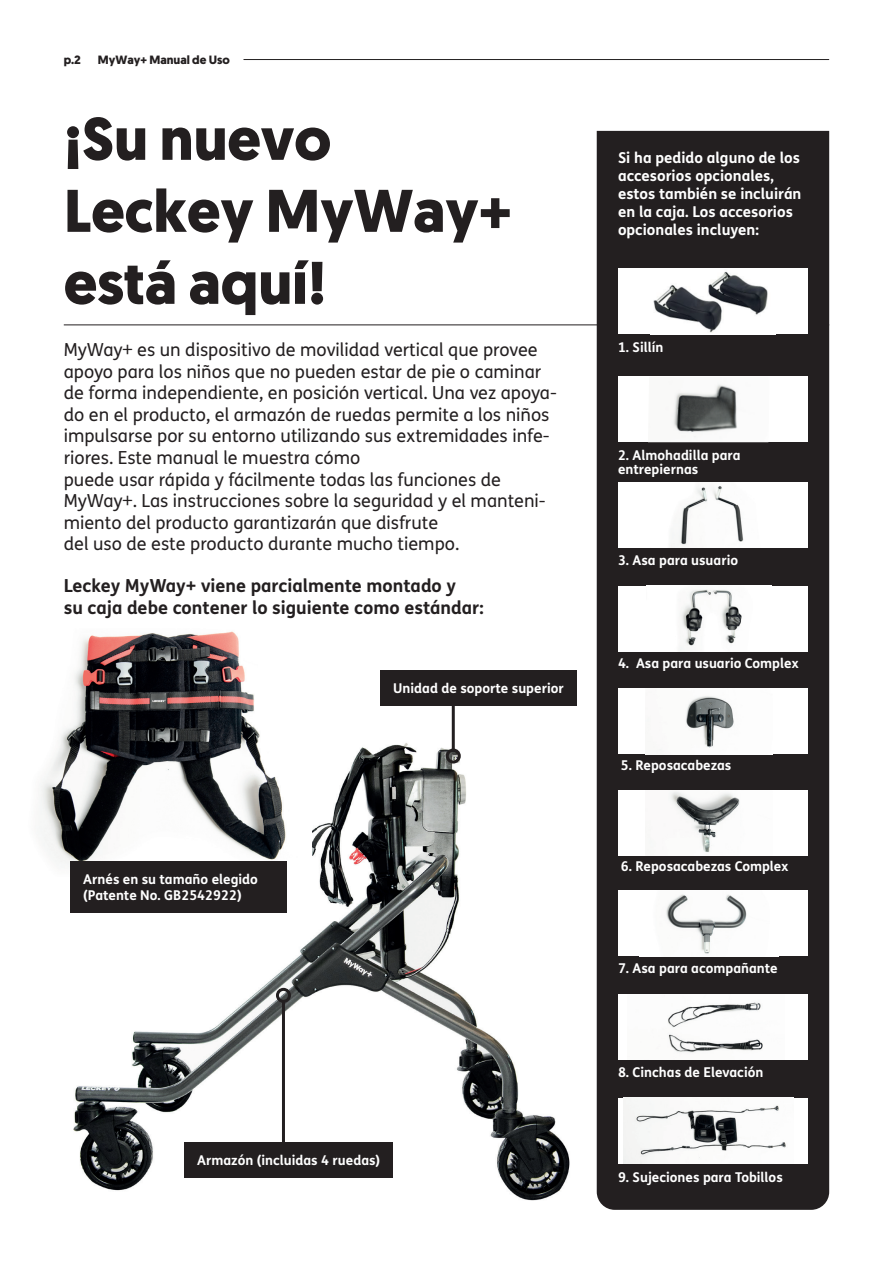
<style>
.page{position:relative;width:893px;height:1263px;background:#fff}
.page>*{position:absolute;margin:0;border:0;box-sizing:border-box;transform-origin:0 0}
.t1{font:700 60px/72px "Geomanist";color:#231f20}
.t2{font:18px/21.6px "FS Me";color:#231f20}
.t3{font:700 18px/21.6px "FS Me";color:#231f20}
.t4{font:700 15px/18px "FS Me";color:#fff}
.t5{font:700 13.5px/16.2px "FS Me";color:#fff}
.t6{font:700 12px "Geomanist";color:#231f20}
</style>
<div class="page">
<hr style="left:244px;top:59px;width:585px;height:1px;background:#231f20">
<img style="left:70px;top:670px;width:507px;height:531px">
<div style="left:597px;top:131px;width:232px;height:1079px;background:#231f20"></div>
<hr style="left:64px;top:324px;width:765px;height:1px;background:#231f20">
<img style="left:41px;top:631px;width:270px;height:246px">
<div style="left:184px;top:1142px;width:209px;height:36px;background:#231f20"></div>
<div style="left:380px;top:670px;width:196px;height:36px;background:#231f20"></div>
<div style="left:71px;top:861px;width:216px;height:52px;background:#231f20"></div>
<hr style="left:282px;top:1001px;width:3px;height:145px;background:#231f20">
<div style="left:276px;top:988px;width:15px;height:15px;border:3px solid #231f20;border-radius:50%"></div>
<hr style="left:452px;top:695px;width:3px;height:55px;background:#231f20">
<div style="left:446px;top:748px;width:15px;height:15px;border:3px solid #231f20;border-radius:50%"></div>
<div style="left:618px;top:377px;width:190px;height:65px;background:#fff"></div>
<img style="left:672px;top:384px;width:65px;height:53px">
<div style="left:618px;top:269px;width:190px;height:65px;background:#fff"></div>
<img style="left:653px;top:271px;width:115px;height:62px">
<div style="left:618px;top:482px;width:190px;height:66px;background:#fff"></div>
<img style="left:670px;top:486px;width:74px;height:62px">
<div style="left:618px;top:586px;width:190px;height:65px;background:#fff"></div>
<img style="left:680px;top:589px;width:62px;height:62px">
<div style="left:618px;top:891px;width:190px;height:65px;background:#fff"></div>
<img style="left:666px;top:894px;width:81px;height:60px">
<div style="left:618px;top:790px;width:190px;height:66px;background:#fff"></div>
<img style="left:670px;top:791px;width:70px;height:61px">
<div style="left:618px;top:994px;width:190px;height:66px;background:#fff"></div>
<img style="left:668px;top:1002px;width:95px;height:51px">
<div style="left:618px;top:1098px;width:190px;height:65px;background:#fff"></div>
<img style="left:623px;top:1098px;width:163px;height:65px">
<div style="left:618px;top:689px;width:190px;height:65px;background:#fff"></div>
<img style="left:686px;top:696px;width:48px;height:52px">
<p class="t6" style="left:64px;top:51px;width:19px">p.2</p>
<p class="t6" style="left:98px;top:51px;width:134px">MyWay+ Manual de Uso</p>
<h1 class="t1" style="left:64px;top:103px;width:449px">¡Su nuevo<br>Leckey MyWay+ está aquí!</h1>
<p class="t2" style="left:64px;top:339px;width:495px">MyWay+ es un dispositivo de movilidad vertical que provee apoyo para los niños que no pueden estar de pie o caminar de forma independiente, en posición vertical. Una vez apoya&shy;do en el producto, el armazón de ruedas permite a los niños impulsarse por su entorno utilizando sus extremidades infe&shy;riores. Este manual le muestra cómo<br>puede usar rápida y fácilmente todas las funciones de MyWay+. Las instrucciones sobre la seguridad y el manteni&shy;miento del producto garantizarán que disfrute<br>del uso de este producto durante mucho tiempo.</p>
<p class="t3" style="left:64px;top:574px;width:421px">Leckey MyWay+ viene parcialmente montado y<br>su caja debe contener lo siguiente como estándar:</p>
<p class="t5" style="left:83px;top:870px;width:176px">Arnés en su tamaño elegido (Patente No. GB2542922)</p>
<p class="t5" style="left:393px;top:679px;width:172px">Unidad de soporte superior</p>
<p class="t5" style="left:197px;top:1151px;width:185px">Armazón (incluidas 4 ruedas)</p>
<p class="t4" style="left:618px;top:148px;width:185px">Si ha pedido alguno de los accesorios opcionales, estos también se incluirán en la caja. Los accesorios opcionales incluyen:</p>
<p class="t5" style="left:618px;top:338px;width:47px">1. Sillín</p>
<p class="t5" style="left:618px;top:448px;width:124px;line-height:13.5px">2. Almohadilla para entrepiernas</p>
<p class="t5" style="left:618px;top:551px;width:122px">3. Asa para usuario</p>
<p class="t5" style="left:618px;top:655px;width:182px">4. Asa para usuario Complex</p>
<p class="t5" style="left:621px;top:756px;width:112px">5. Reposacabezas</p>
<p class="t5" style="left:621px;top:858px;width:169px">6. Reposacabezas Complex</p>
<p class="t5" style="left:618px;top:959px;width:161px">7. Asa para acompañante</p>
<p class="t5" style="left:618px;top:1063px;width:147px">8. Cinchas de Elevación</p>
<p class="t5" style="left:618px;top:1169px;width:166px">9. Sujeciones para Tobillos</p>
</div>
